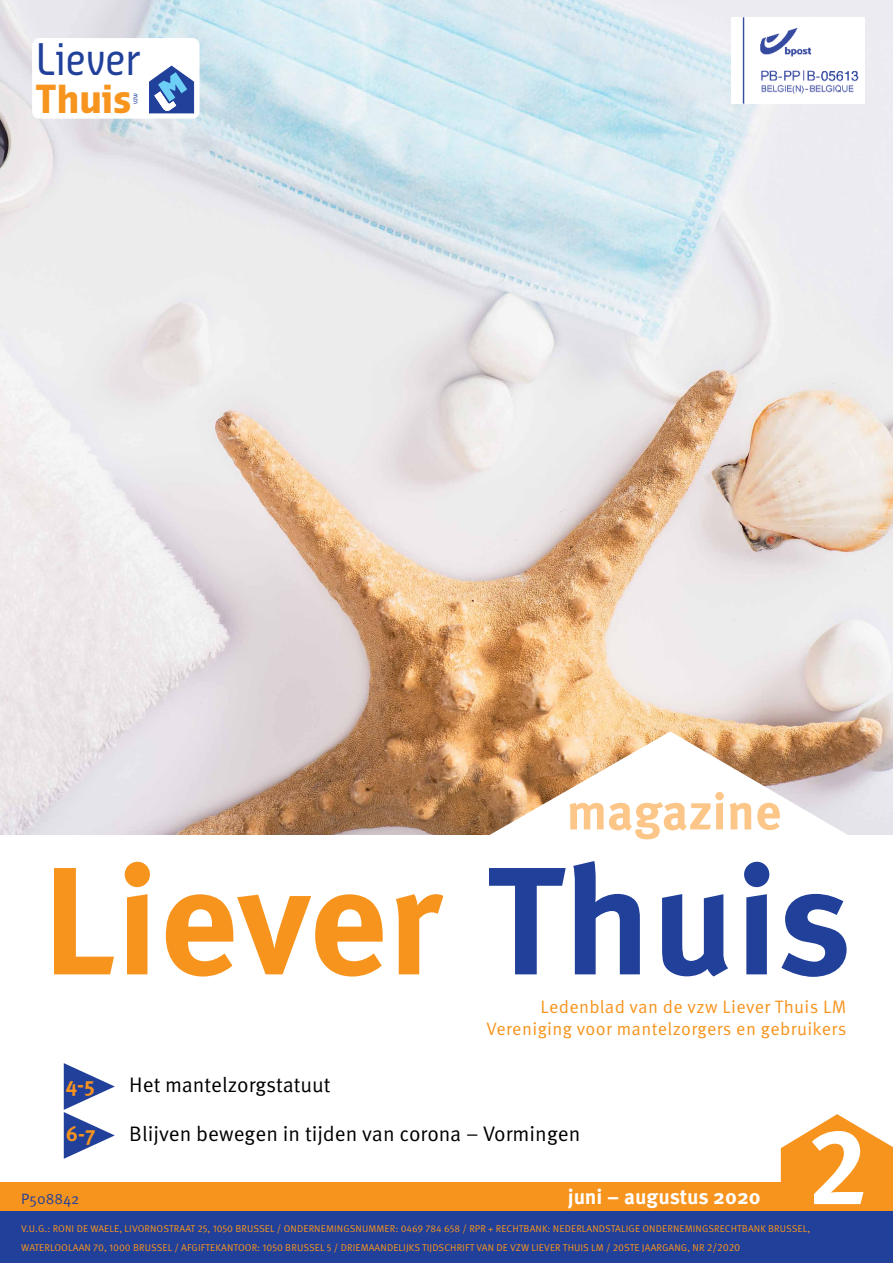
<style>
.page{position:relative;width:893px;height:1263px;background:#fff}
.page>*{position:absolute;margin:0;border:0;box-sizing:border-box;transform-origin:0 0}
.t1{font:700 153px "Meta OT";color:#f7941e}
.t2{font:700 108px "Meta OT";color:#fff}
.t3{font:700 51px "Meta OT";color:#fdc689}
.t4{font:42.45px "Sansa Con Pro";color:#21409a}
.t5{font:700 37.8px "Sansa Con Pro";color:#f7941e}
.t6{font:21px "Meta OT Norm";color:#000}
.t7{font:700 21px "Meta OT";color:#fff}
.t8{font:700 21px "Meta OT";color:#f7941e}
.t9{font:18px/22.5px "Meta OT Norm";letter-spacing:.02em;color:#f7941e;text-align:right}
.t10{font:15px "Meta OT Norm";color:#21409a}
.t11{font:9.9px/18.6px "Meta OT Norm";letter-spacing:.01em;color:#f7941e}
.t12{font:6.9px "Sansa Con Pro";color:#21409a}
.s1{color:#21409a}
.s2{font-size:10.5px}
</style>
<div class="page">
<img style="left:0;top:0;width:893px;height:834px">
<div style="left:0;top:1182px;width:795px;height:43px;background:#f7941e"></div>
<svg style="left:485px;top:731px;width:370px;height:104px"></svg>
<svg style="left:781px;top:1114px;width:112px;height:98px"></svg>
<div style="left:0;top:1212px;width:893px;height:51px;background:#21409a"></div>
<img style="left:731px;top:17px;width:134px;height:86px">
<svg style="left:64px;top:1063px;width:51px;height:96px"></svg>
<div style="left:33px;top:39px;width:166px;height:79px;background:#fff;border-radius:6px"></div>
<div style="left:32px;top:38px;width:167px;height:80px;border:1px solid #fff;border-radius:6px"></div>
<svg style="left:149px;top:66px;width:45px;height:48px"></svg>
<h3 class="t4" style="left:36px;top:30px;width:106px">Liever</h3>
<h3 class="t5" style="left:36px;top:73px;width:97px">Thuis</h3>
<p class="t12" style="left:130px;top:104px;width:12px;rotate:-90deg">vzw</p>
<h3 class="t3" style="left:566px;top:779px;width:216px">magazine</h3>
<h1 class="t1" style="left:43px;top:824px;width:811px">Liever <span class="s1">Thuis</span></h1>
<h3 class="t9" style="left:487px;top:996px;width:361px">Ledenblad van de vzw Liever Thuis LM<br>Vereniging voor mantelzorgers en gebruikers</h3>
<h3 class="t8" style="left:66px;top:1071px;width:31px">4-5</h3>
<h3 class="t6" style="left:129px;top:1072px;width:203px">Het mantelzorgstatuut</h3>
<h3 class="t8" style="left:66px;top:1121px;width:31px">6-7</h3>
<h3 class="t6" style="left:129px;top:1121px;width:453px">Blijven bewegen in tijden van corona – Vormingen</h3>
<h3 class="t10" style="left:21px;top:1190px;width:60px">P508842</h3>
<h3 class="t7" style="left:568px;top:1184px;width:195px">juni – augustus 2020</h3>
<h2 class="t2" style="left:807px;top:1098px;width:63px">2</h2>
<p class="t11" style="left:21px;top:1219px;width:790px">V.U.G.: RONI DE WAELE, LIVORNOSTRAAT 25, 1050 BRUSSEL / ONDERNEMINGSNUMMER: 0469 784 658 / RPR + RECHTBANK: NEDERLANDSTALIGE ONDERNEMINGSRECHTBANK BRUSSEL,<br>WATERLOOLAAN 70, 1000 BRUSSEL / AFGIFTEKANTOOR: 1050 BRUSSEL 5 / DRIEMAANDELIJKS TIJDSCHRIFT VAN DE VZW LIEVER THUIS LM / 20STE JAARGANG, NR <span class="s2">2/2020</span></p>
</div>
